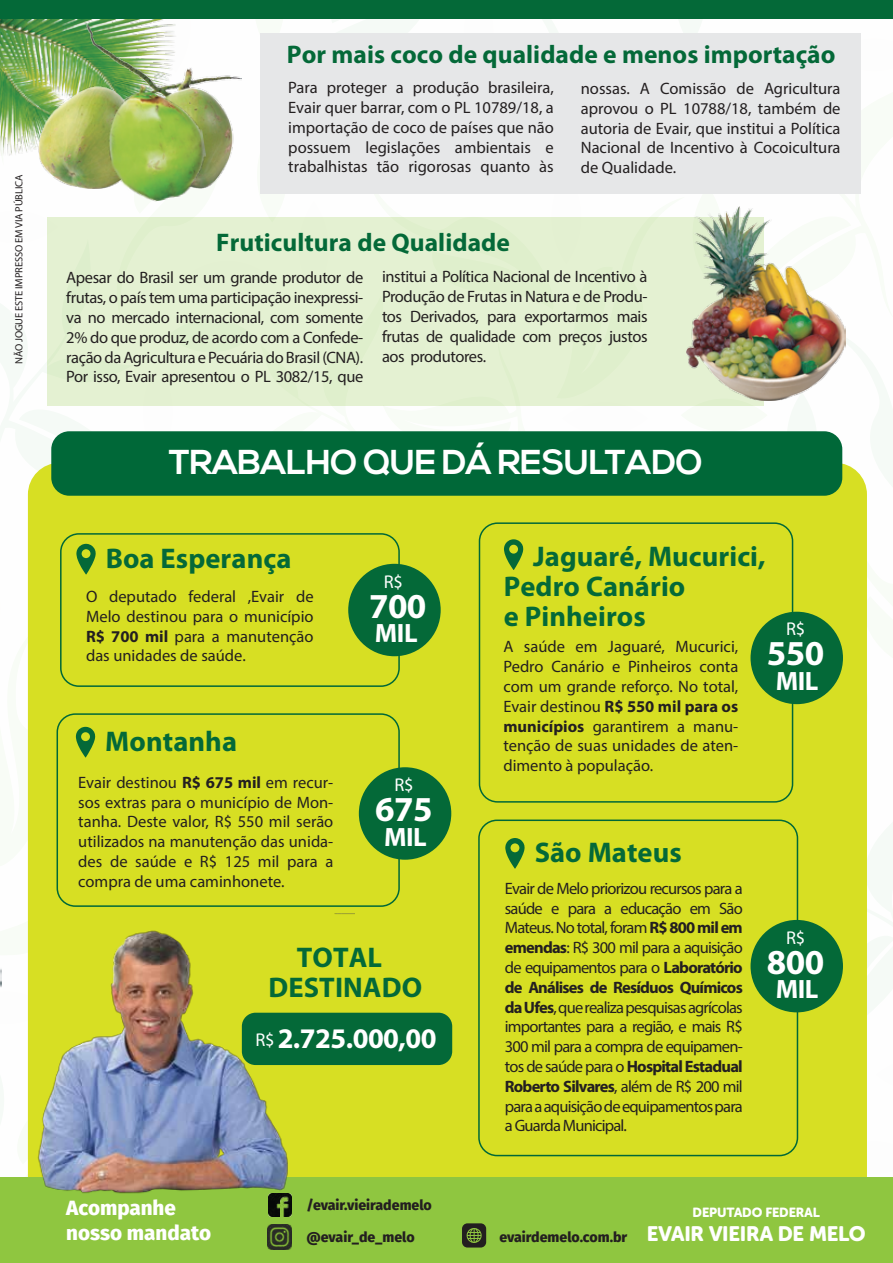
<style>
.page{position:relative;width:893px;height:1263px;background:#fff}
.page>*{position:absolute;margin:0;border:0;box-sizing:border-box;transform-origin:0 0}
.t1{font:700 35.1px "Myriad Pro";letter-spacing:-.015em;color:#fff}
.t2{font:700 34.5px "Nexa";letter-spacing:-.015em;color:#fff}
.t3{font:700 28.5px/30px "Myriad Pro";letter-spacing:.005em;color:#046938}
.t4{font:700 28.5px "Myriad Pro";letter-spacing:-.02em;color:#fff}
.t5{font:700 26.55px "Myriad Pro";letter-spacing:-.015em;color:#fff}
.t6{font:700 25.5px "Myriad Pro";letter-spacing:.005em;color:#046938}
.t7{font:20.85px "Museo Sans Rounded 900";letter-spacing:-.01em;color:#fff}
.t8{font:800 20.55px "Fira Sans";color:#fff}
.t9{font:18.45px "Myriad Pro";color:#fff}
.t10{font:16.5px/19.8px "Myriad Pro";color:#231f20;text-align:justify}
.t11{font:800 14.1px "Fira Sans";color:#231f20}
.t12{font:13.05px "Museo Sans Rounded 900";letter-spacing:-.01em;color:#fff}
.t13{font:10.5px "Myriad Pro";letter-spacing:-.015em;color:#231f20}
.s1{font-weight:700}
.s2{font-weight:400;font-size:18.45px}
</style>
<div class="page">
<div style="left:28px;top:463px;width:839px;height:771px;background:#d7df23;border-radius:32px"></div>
<div style="left:260px;top:33px;width:601px;height:161px;background:#e6e7e8"></div>
<div style="left:48px;top:217px;width:716px;height:189px;background:#e4f1d2"></div>
<div style="left:0;top:0;width:893px;height:19px;background:#046938"></div>
<div style="left:0;top:1178px;width:893px;height:85px;background:#8fc640"></div>
<svg style="left:462px;top:1223px;width:24px;height:24px"></svg>
<img style="left:268px;top:1225px;width:24px;height:24px">
<img style="left:0;top:20px;width:163px;height:136px">
<img style="left:39px;top:24px;width:203px;height:165px">
<img style="left:98px;top:77px;width:114px;height:125px">
<img style="left:686px;top:206px;width:159px;height:194px">
<svg style="left:76px;top:544px;width:20px;height:31px"></svg>
<div style="left:60px;top:533px;width:340px;height:154px;border:2px solid #006838;border-radius:18px"></div>
<div style="left:348px;top:564px;width:93px;height:92px;background:#046938;border-radius:50%"></div>
<svg style="left:505px;top:838px;width:20px;height:31px"></svg>
<div style="left:478px;top:819px;width:320px;height:337px;border:2px solid #006838;border-radius:18px"></div>
<div style="left:750px;top:920px;width:93px;height:92px;background:#046938;border-radius:50%"></div>
<svg style="left:76px;top:727px;width:20px;height:31px"></svg>
<div style="left:57px;top:713px;width:343px;height:194px;border:2px solid #006838;border-radius:18px"></div>
<div style="left:359px;top:767px;width:92px;height:93px;background:#046938;border-radius:50%"></div>
<svg style="left:504px;top:539px;width:20px;height:31px"></svg>
<div style="left:479px;top:522px;width:314px;height:281px;border:2px solid #006838;border-radius:18px"></div>
<div style="left:750px;top:612px;width:93px;height:92px;background:#046938;border-radius:50%"></div>
<img style="left:0;top:913px;width:354px;height:303px">
<div style="left:51px;top:431px;width:791px;height:65px;background:#006838;border-radius:18px"></div>
<div style="left:242px;top:1013px;width:210px;height:52px;background:#046938;border-radius:14px"></div>
<p class="t13" style="left:12px;top:364px;width:191px;rotate:-90deg">NÃO JOGUE ESTE IMPRESSO EM VIA PÚBLICA</p>
<h3 class="t6" style="left:287px;top:38px;width:550px">Por mais coco de qualidade e menos importação</h3>
<p class="t10" style="left:288px;top:78px;width:267px">Para proteger a produção brasileira, Evair quer barrar, com o PL 10789/18, a importação de coco de países que não possuem legislações ambientais e trabalhistas tão rigorosas quanto às</p>
<h3 class="t6" style="left:216px;top:226px;width:295px">Fruticultura de Qualidade</h3>
<p class="t10" style="left:581px;top:78px;width:261px">nossas. A Comissão de Agricultura aprovou o PL 10788/18, também de autoria de Evair, que institui a Política Nacional de Incentivo à Cocoicultura de Qualidade.</p>
<p class="t10" style="left:66px;top:268px;width:299px">Apesar do Brasil ser um grande produtor de frutas, o país tem uma participação inexpressi&shy;va no mercado internacional, com somente 2% do que produz, de acordo com a Confede&shy;ração da Agricultura e Pecuária do Brasil (CNA).<br>Por isso, Evair apresentou o PL 3082/15, que</p>
<p class="t10" style="left:382px;top:267px;width:267px">institui a Política Nacional de Incentivo à Produção de Frutas in Natura e de Produ&shy;tos Derivados, para exportarmos mais frutas de qualidade com preços justos aos produtores.</p>
<h2 class="t2" style="left:169px;top:442px;width:536px">TRABALHO QUE DÁ RESULTADO</h2>
<h3 class="t3" style="left:106px;top:542px;width:187px">Boa Esperança</h3>
<p class="t10" style="left:86px;top:586px;width:229px">O deputado federal ,Evair de Melo destinou para o município <span class="s1">R$ 700 mil</span> para a manutenção das unidades de saúde.</p>
<p class="t9" style="left:384px;top:570px;width:21px">R$</p>
<h1 class="t1" style="left:369px;top:583px;width:59px">700</h1>
<h3 class="t5" style="left:375px;top:615px;width:44px">MIL</h3>
<h3 class="t3" style="left:105px;top:725px;width:133px">Montanha</h3>
<p class="t10" style="left:78px;top:772px;width:257px">Evair destinou <span class="s1">R$ 675 mil</span> em recur&shy;sos extras para o município de Mon&shy;tanha. Deste valor, R$ 550 mil serão utilizados na manutenção das unida&shy;des de saúde e R$ 125 mil para a compra de uma caminhonete.</p>
<p class="t9" style="left:394px;top:773px;width:21px">R$</p>
<h1 class="t1" style="left:375px;top:786px;width:59px">675</h1>
<h3 class="t5" style="left:384px;top:819px;width:44px">MIL</h3>
<h3 class="t3" style="left:269px;top:942px;width:155px;text-align:center">TOTAL<br>DESTINADO</h3>
<h3 class="t4" style="left:256px;top:1020px;width:183px"><span class="s2">R$</span> 2.725.000,00</h3>
<h3 class="t3" style="left:504px;top:541px;width:263px;text-indent:29px">Jaguaré, Mucurici,<br>Pedro Canário<br>e Pinheiros</h3>
<p class="t10" style="left:503px;top:637px;width:236px">A saúde em Jaguaré, Mucurici, Pedro Canário e Pinheiros conta com um grande reforço. No total, Evair destinou <span class="s1">R$ 550 mil para os municípios</span> garantirem a manu&shy;tenção de suas unidades de aten&shy;dimento à população.</p>
<p class="t9" style="left:786px;top:618px;width:21px">R$</p>
<h1 class="t1" style="left:767px;top:631px;width:59px">550</h1>
<h3 class="t5" style="left:776px;top:664px;width:44px">MIL</h3>
<h3 class="t3" style="left:535px;top:836px;width:149px">São Mateus</h3>
<p class="t10" style="left:505px;top:878px;width:239px">Evair de Melo priorizou recursos para a saúde e para a educação em São Mateus. No total, foram <span class="s1">R$ 800 mil em emendas</span>: R$ 300 mil para a aquisição de equipamentos para o <span class="s1">Laboratório de Análises de Resíduos Químicos da Ufes</span>, que realiza pesquisas agrícolas importantes para a região, e mais R$ 300 mil para a compra de equipamen&shy;tos de saúde para o <span class="s1">Hospital Estadual Roberto Silvares</span>, além de R$ 200 mil para a aquisição de equipamentos para a Guarda Municipal.</p>
<p class="t9" style="left:786px;top:926px;width:21px">R$</p>
<h1 class="t1" style="left:767px;top:939px;width:59px">800</h1>
<h3 class="t5" style="left:776px;top:972px;width:44px">MIL</h3>
<p class="t8" style="left:66px;top:1190px;width:111px">Acompanhe</p>
<p class="t11" style="left:306px;top:1193px;width:127px">/evair.vieirademelo</p>
<p class="t8" style="left:66px;top:1215px;width:146px">nosso mandato</p>
<p class="t11" style="left:306px;top:1225px;width:110px">@evair_de_melo</p>
<p class="t11" style="left:499px;top:1225px;width:129px">evairdemelo.com.br</p>
<p class="t12" style="left:693px;top:1204px;width:129px">DEPUTADO FEDERAL</p>
<p class="t7" style="left:647px;top:1222px;width:220px">EVAIR VIEIRA DE MELO</p>
</div>
